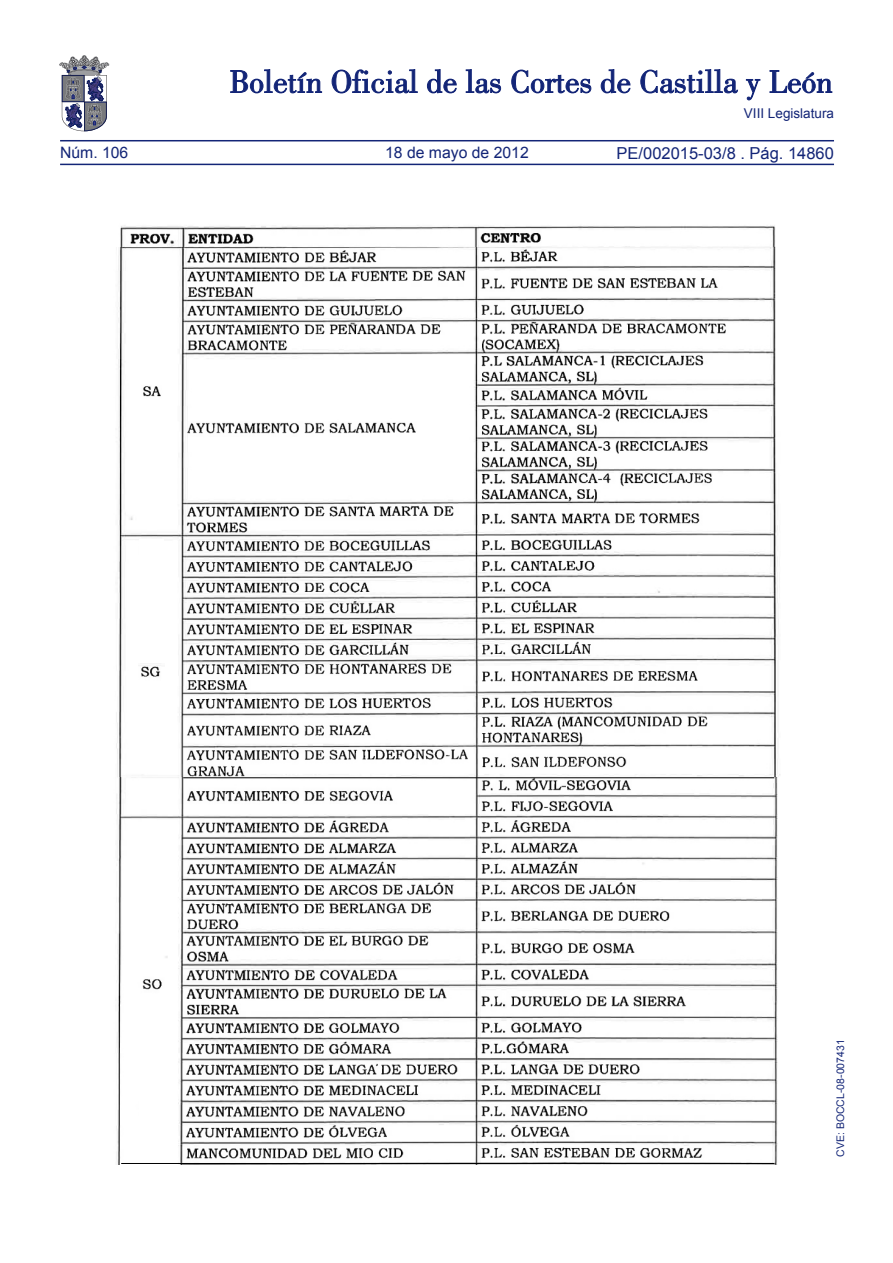
<style>
.page{position:relative;width:893px;height:1263px;background:#fff}
.page>*{position:absolute;margin:0;border:0;box-sizing:border-box;transform-origin:0 0}
.t1{font:16.5px "Arial";color:#132577}
.t2{font:15.75px "Arial";color:#132577}
.t3{font:13.5px "Arial";color:#132577}
.TEXTO_NORMAL{font:10.5px "Arial";color:#132577}
</style>
<div class="page">
<hr style="left:60px;top:164px;width:774px;height:1px;background:#132577">
<hr style="left:60px;top:140px;width:774px;height:1px;background:#132577">
<svg style="left:230px;top:69px;width:92px;height:24px"></svg>
<svg style="left:332px;top:69px;width:86px;height:24px"></svg>
<svg style="left:427px;top:69px;width:30px;height:24px"></svg>
<svg style="left:466px;top:69px;width:35px;height:24px"></svg>
<svg style="left:511px;top:70px;width:80px;height:23px"></svg>
<svg style="left:601px;top:69px;width:29px;height:24px"></svg>
<svg style="left:640px;top:69px;width:98px;height:24px"></svg>
<svg style="left:746px;top:79px;width:14px;height:21px"></svg>
<svg style="left:770px;top:70px;width:62px;height:23px"></svg>
<svg style="left:60px;top:55px;width:49px;height:76px"></svg>
<img style="left:116px;top:225px;width:664px;height:939px">
<hr style="left:183px;top:777px;width:591px;height:1px;background:#000">
<hr style="left:121px;top:1163px;width:653px;height:1px;background:#000">
<div style="left:139px;top:1095px;width:25px;height:22px;background:#fff"></div>
<img style="left:137px;top:972px;width:35px;height:23px">
<div style="left:139px;top:539px;width:25px;height:22px;background:#fff"></div>
<img style="left:138px;top:663px;width:27px;height:17px">
<p class="t2" style="left:60px;top:142px;width:70px">Núm. 106</p>
<p class="t2" style="left:385px;top:142px;width:145px">18 de mayo de 2012</p>
<p class="t3" style="left:744px;top:105px;width:92px">VIII Legislatura</p>
<p class="t1" style="left:617px;top:142px;width:219px">PE/002015-03/8 . Pág. 14860</p>
<p class="TEXTO_NORMAL" style="left:834px;top:1157px;width:119px;rotate:-90deg">CVE: BOCCL-08-007431</p>
</div>
